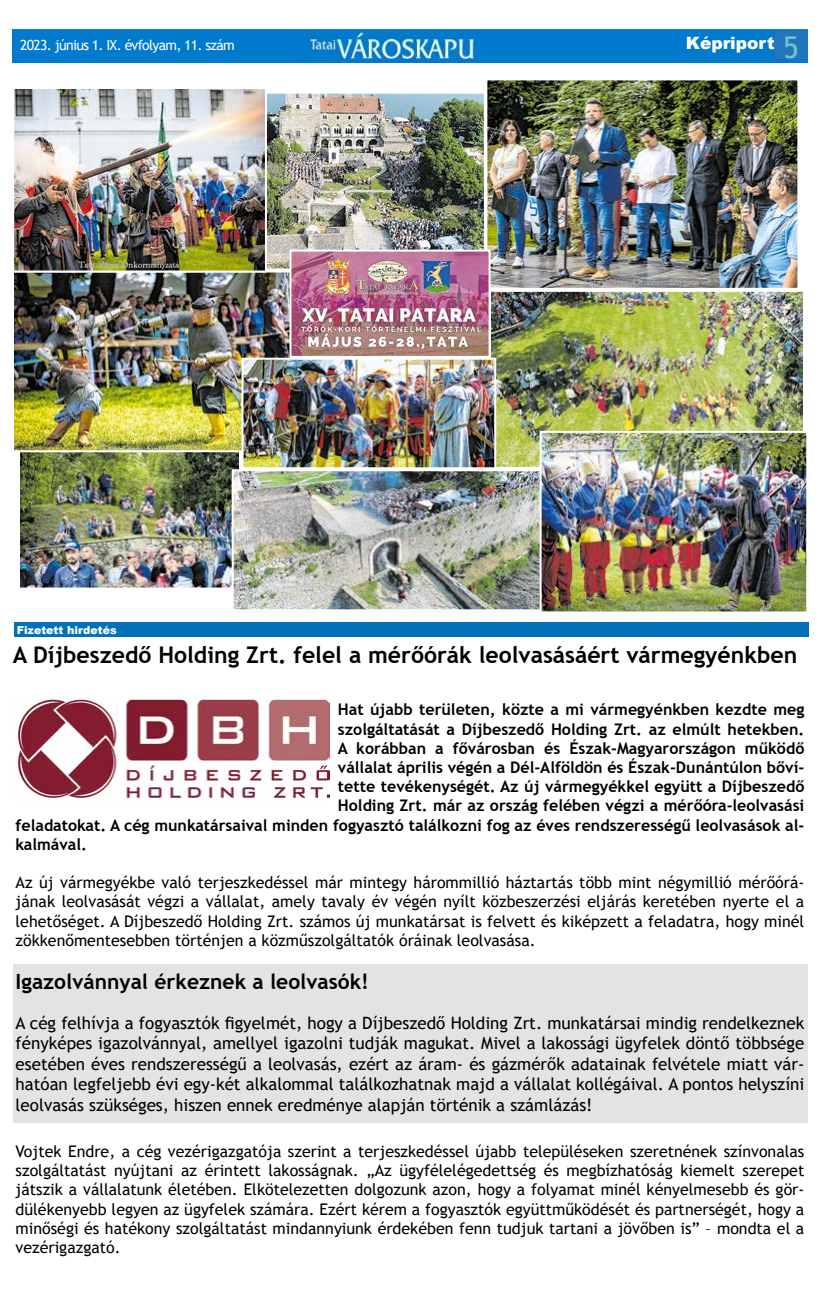
<style>
.page{position:relative;width:820px;height:1293px;background:#fff}
.page>*{position:absolute;margin:0;border:0;box-sizing:border-box;transform-origin:0 0}
.t1{font:30px "Trebuchet MS";color:#75c4cb}
.t2{font:700 23px "Trebuchet MS";color:#000}
.t3{font:700 21px "Trebuchet MS";color:#000}
.t4{font:17px/20.4px "Trebuchet MS";color:#000;text-align:justify}
.t5{font:900 17px "Arial";color:#fff}
.t6{font:16px/19.2px "Trebuchet MS";color:#000;text-align:justify}
.t7{font:700 16px "Trebuchet MS";color:#000}
.t8{font:14px "Trebuchet MS";letter-spacing:-.05em;color:#fff}
.t9{font:900 11px "Arial";color:#fff}
</style>
<div class="page">
<img style="left:13px;top:30px;width:793px;height:33px">
<img style="left:21px;top:452px;width:218px;height:134px">
<div style="left:12px;top:436px;width:236px;height:153px;border:2px solid #fff"></div>
<div style="left:774px;top:32px;width:32px;height:27px;background:#2376bc"></div>
<div style="left:14px;top:622px;width:793px;height:15px;background:#0071b9"></div>
<img style="left:16px;top:696px;width:313px;height:103px">
<div style="left:13px;top:964px;width:793px;height:159px;background:#e3e3e3"></div>
<img style="left:488px;top:81px;width:308px;height:206px">
<div style="left:485px;top:78px;width:314px;height:212px;border:2px solid #fff"></div>
<img style="left:491px;top:293px;width:310px;height:174px">
<div style="left:485px;top:290px;width:321px;height:193px;border:2px solid #fff"></div>
<img style="left:15px;top:273px;width:274px;height:176px">
<div style="left:12px;top:270px;width:298px;height:182px;border:2px solid #fff"></div>
<img style="left:234px;top:472px;width:305px;height:136px">
<div style="left:231px;top:469px;width:320px;height:142px;border:2px solid #fff"></div>
<img style="left:267px;top:95px;width:215px;height:172px">
<div style="left:217px;top:92px;width:268px;height:178px;border:2px solid #fff"></div>
<img style="left:15px;top:89px;width:249px;height:180px">
<div style="left:12px;top:84px;width:255px;height:188px;border:2px solid #fff"></div>
<img style="left:542px;top:434px;width:262px;height:176px">
<div style="left:539px;top:431px;width:268px;height:182px;border:2px solid #fff"></div>
<img style="left:244px;top:361px;width:249px;height:105px">
<div style="left:241px;top:358px;width:255px;height:111px;border:2px solid #fff"></div>
<img style="left:292px;top:253px;width:195px;height:102px">
<div style="left:289px;top:250px;width:201px;height:108px;border:2px solid #fff"></div>
<p class="t5" style="left:685px;top:30px;width:90px">Képriport</p>
<p class="t8" style="left:20px;top:36px;width:216px">2023. június 1. IX. évfolyam, 11. szám</p>
<h1 class="t1" style="left:782px;top:28px;width:17px">5</h1>
<p class="t9" style="left:17px;top:621px;width:101px">Fizetett hirdetés</p>
<h2 class="t2" style="left:13px;top:641px;width:785px">A Díjbeszedő Holding Zrt. felel a mérőórák leolvasásáért vármegyénkben</h2>
<p class="t7" style="left:338px;top:699px;width:468px">Hat újabb területen, közte a mi vármegyénkben kezdte meg</p>
<p class="t7" style="left:338px;top:719px;width:468px">szolgáltatását a Díjbeszedő Holding Zrt. az elmúlt hetekben.</p>
<p class="t7" style="left:338px;top:738px;width:468px">A korábban a fővárosban és Észak-Magyarországon működő</p>
<p class="t7" style="left:338px;top:757px;width:468px">vállalat április végén a Dél-Alföldön és Észak-Dunántúlon bőví-</p>
<p class="t7" style="left:338px;top:776px;width:468px">tette tevékenységét. Az új vármegyékkel együtt a Díjbeszedő</p>
<p class="t7" style="left:338px;top:795px;width:468px">Holding Zrt. már az ország felében végzi a mérőóra-leolvasási</p>
<p class="t7" style="left:16px;top:815px;width:790px">feladatokat. A cég munkatársaival minden fogyasztó találkozni fog az éves rendszerességű leolvasások al-</p>
<p class="t7" style="left:16px;top:834px;width:73px">kalmával.</p>
<p class="t6" style="left:16px;top:873px;width:790px">Az új vármegyékbe való terjeszkedéssel már mintegy hárommillió háztartás több mint négymillió mérőórá&shy;jának leolvasását végzi a vállalat, amely tavaly év végén nyílt közbeszerzési eljárás keretében nyerte el a lehetőséget. A Díjbeszedő Holding Zrt. számos új munkatársat is felvett és kiképzett a feladatra, hogy minél zökkenőmentesebben történjen a közműszolgáltatók óráinak leolvasása.</p>
<h3 class="t3" style="left:16px;top:968px;width:354px">Igazolvánnyal érkeznek a leolvasók!</h3>
<p class="t4" style="left:16px;top:1012px;width:790px">A cég felhívja a fogyasztók figyelmét, hogy a Díjbeszedő Holding Zrt. munkatársai mindig rendelkeznek fényképes igazolvánnyal, amellyel igazolni tudják magukat. Mivel a lakossági ügyfelek döntő többsége esetében éves rendszerességű a leolvasás, ezért az áram- és gázmérők adatainak felvétele miatt vár&shy;hatóan legfeljebb évi egy-két alkalommal találkozhatnak majd a vállalat kollégáival. A pontos helyszíni leolvasás szükséges, hiszen ennek eredménye alapján történik a számlázás!</p>
<p class="t6" style="left:16px;top:1141px;width:790px">Vojtek Endre, a cég vezérigazgatója szerint a terjeszkedéssel újabb településeken szeretnének színvonalas szolgáltatást nyújtani az érintett lakosságnak. „Az ügyfélelégedettség és megbízhatóság kiemelt szerepet játszik a vállalatunk életében. Elkötelezetten dolgozunk azon, hogy a folyamat minél kényelmesebb és gör&shy;dülékenyebb legyen az ügyfelek számára. Ezért kérem a fogyasztók együttműködését és partnerségét, hogy a minőségi és hatékony szolgáltatást mindannyiunk érdekében fenn tudjuk tartani a jövőben is” – mondta el a vezérigazgató.</p>
</div>
